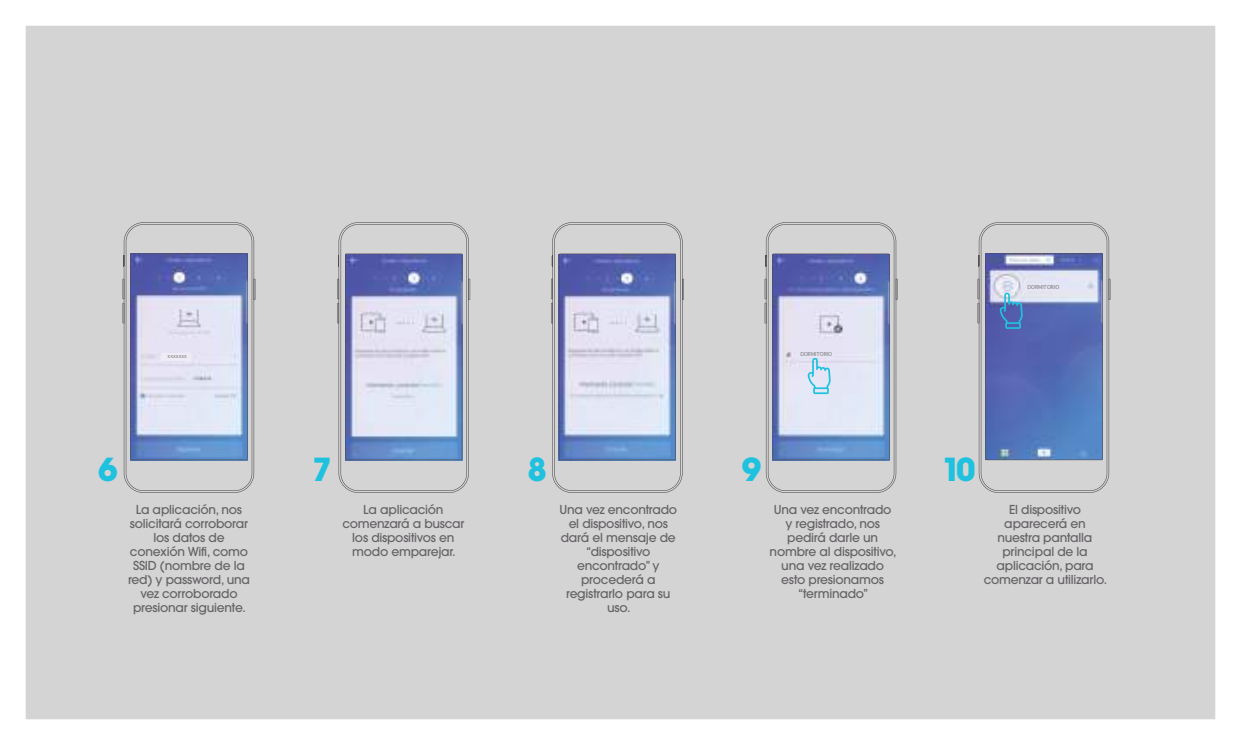
<style>
.page{position:relative;width:1241px;height:745px;background:#fff}
.page>*{position:absolute;margin:0;border:0;box-sizing:border-box;transform-origin:0 0}
.t1{font:700 31.5px "Avant Garde LT";color:#1ec2df}
.t2{font:500 12.25px/14px "ITC Avant Garde Pro";letter-spacing:-.02em;color:#656365;text-align:center}
.t3{font:5.25px "Geneva";color:#7d7c7e}
</style>
<div class="page">
<div style="left:24px;top:24px;width:1192px;height:696px;background:#d5d4d5;border:2px solid #fff"></div>
<svg style="left:122px;top:222px;width:133px;height:270px"></svg>
<div style="left:161px;top:353px;width:30px;height:7px;background:#efecf6"></div>
<svg style="left:337px;top:222px;width:133px;height:270px"></svg>
<svg style="left:551px;top:222px;width:132px;height:270px"></svg>
<svg style="left:764px;top:222px;width:133px;height:270px"></svg>
<div style="left:795px;top:350px;width:38px;height:7px;background:#e6e5f3"></div>
<svg style="left:977px;top:222px;width:133px;height:270px"></svg>
<div style="left:1022px;top:283px;width:38px;height:7px;background:#e6e5f3"></div>
<p class="t3" style="left:168px;top:353px;width:21px">xxxxxxx</p>
<h1 class="t1" style="left:98px;top:449px;width:21px">6</h1>
<p class="t2" style="left:128px;top:502px;width:123px">La aplicación, nos solicitará corroborar los datos de conexión Wifi, como<br>SSID (nombre de la red) y password, una vez corroborado presionar siguiente.</p>
<h1 class="t1" style="left:312px;top:449px;width:21px">7</h1>
<p class="t2" style="left:342px;top:502px;width:123px">La aplicación comenzará a buscar los dispositivos en modo emparejar.</p>
<h1 class="t1" style="left:527px;top:449px;width:21px">8</h1>
<p class="t2" style="left:559px;top:502px;width:119px">Una vez encontrado el dispositivo, nos dará el mensaje de “dispositivo encontrado” y procederá a registrarlo para su uso.</p>
<p class="t3" style="left:800px;top:350px;width:33px">DORMITORIO</p>
<h1 class="t1" style="left:741px;top:449px;width:21px">9</h1>
<p class="t2" style="left:769px;top:502px;width:128px">Una vez encontrado y registrado, nos pedirá darle un nombre al dispositivo, una vez realizado esto presionamos “terminado”</p>
<p class="t3" style="left:1027px;top:284px;width:33px">DORMITORIO</p>
<h1 class="t1" style="left:941px;top:449px;width:35px">10</h1>
<p class="t2" style="left:983px;top:502px;width:125px">El dispositivo aparecerá en nuestra pantalla principal de la aplicación, para comenzar a utilizarlo.</p>
</div>
